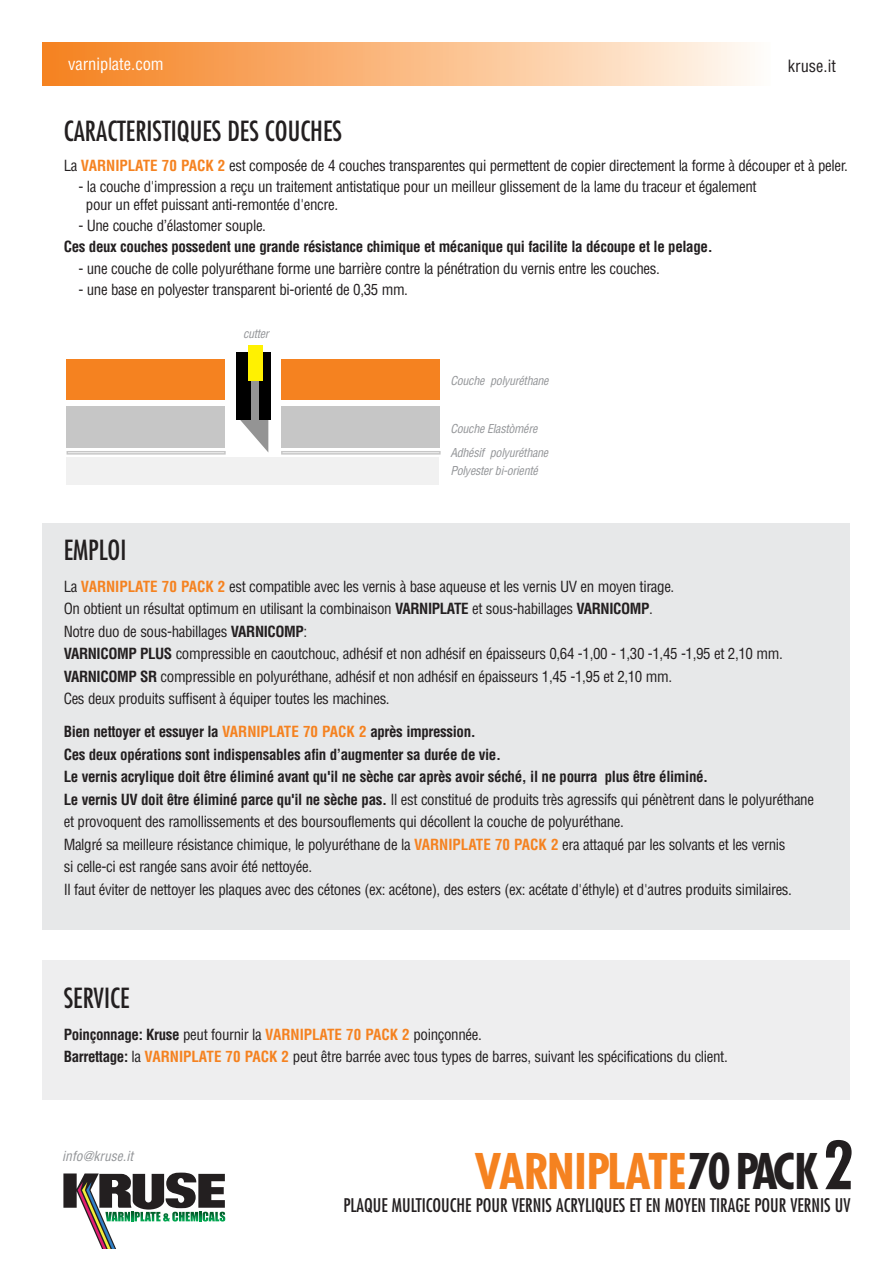
<style>
.page{position:relative;width:893px;height:1263px;background:#fff}
.page>*{position:absolute;margin:0;border:0;box-sizing:border-box;transform-origin:0 0}
.t1{font:700 condensed 47.85px "Futura";color:#f58220}
.t2{font:condensed 27px "Futura";color:#231f20}
.t3{font:condensed 18.3px "Futura";color:#231f20}
.t4{font:condensed 16.5px "Helvetica";color:#fff}
.t5{font:condensed 16.5px "Helvetica";color:#231f20}
.t6{font:condensed 15px/22.5px "Helvetica";letter-spacing:-.025em;color:#231f20}
.t7{font:700 condensed 15px "Helvetica";letter-spacing:-.025em;color:#231f20}
.t8{font:italic condensed 13.5px "Helvetica";color:#939598}
.t9{font:italic condensed 12px/24px "Helvetica";letter-spacing:-.02em;color:#939598}
.s1{font-weight:700;color:#f58220}
.s2{font-weight:700}
.s3{color:#231f20}
.s4{font-size:64.2px;color:#231f20}
</style>
<div class="page">
<svg style="left:63px;top:1172px;width:162px;height:77px"></svg>
<div style="left:43px;top:960px;width:807px;height:139px;background:#eeeeef"></div>
<div style="left:43px;top:524px;width:807px;height:406px;background:#e7e8e9"></div>
<svg style="left:43px;top:42px;width:707px;height:44px"></svg>
<div style="left:43px;top:43px;width:728px;height:42px;background:linear-gradient(to right,#f57f1b,#fffaf2)"></div>
<div style="left:67px;top:360px;width:158px;height:40px;background:#f58220"></div>
<div style="left:281px;top:360px;width:159px;height:40px;background:#f58220"></div>
<svg style="left:240px;top:416px;width:28px;height:36px"></svg>
<div style="left:249px;top:354px;width:13px;height:62px;background:#949494"></div>
<div style="left:236px;top:352px;width:15px;height:68px;background:#000"></div>
<div style="left:260px;top:352px;width:11px;height:68px;background:#000"></div>
<div style="left:248px;top:346px;width:15px;height:35px;background:#fff101"></div>
<div style="left:67px;top:457px;width:28px;height:27px;background:#f1f1f1"></div>
<hr style="left:67px;top:453px;width:28px;height:2px;background:#c6c6c6">
<svg style="left:67px;top:451px;width:28px;height:2px"></svg>
<div style="left:67px;top:407px;width:28px;height:41px;background:#c6c6c6"></div>
<div style="left:95px;top:457px;width:184px;height:27px;background:#f1f1f1"></div>
<hr style="left:95px;top:453px;width:131px;height:2px;background:#c6c6c6">
<hr style="left:95px;top:451px;width:131px;height:1px;background:#c6c6c6">
<div style="left:95px;top:407px;width:130px;height:41px;background:#c6c6c6"></div>
<div style="left:279px;top:457px;width:159px;height:27px;background:#f1f1f1"></div>
<div style="left:281px;top:407px;width:159px;height:41px;background:#c6c6c6"></div>
<hr style="left:281px;top:453px;width:160px;height:2px;background:#c6c6c6">
<hr style="left:281px;top:451px;width:160px;height:1px;background:#c6c6c6">
<p class="t4" style="left:68px;top:55px;width:97px">varniplate.com</p>
<p class="t5" style="left:788px;top:57px;width:50px">kruse.it</p>
<h2 class="t2" style="left:64px;top:119px;width:280px">CARACTERISTIQUES DES COUCHES</h2>
<p class="t6" style="left:64px;top:155px;width:786px">La <span class="s1">VARNIPLATE 70 PACK 2</span> est composée de 4 couches transparentes qui permettent de copier directement la forme à découper et à peler.</p>
<p class="t6" style="left:86px;top:178px;width:672px;line-height:18px;text-indent:-8px">- la couche d'impression a reçu un traitement antistatique pour un meilleur glissement de la lame du traceur et également pour un effet puissant anti-remontée d'encre.</p>
<p class="t6" style="left:78px;top:215px;width:189px">- Une couche d’élastomer souple.</p>
<p class="t7" style="left:64px;top:239px;width:650px">Ces deux couches possedent une grande résistance chimique et mécanique qui facilite la découpe et le pelage.</p>
<p class="t6" style="left:78px;top:257px;width:583px">- une couche de colle polyuréthane forme une barrière contre la pénétration du vernis entre les couches.</p>
<p class="t6" style="left:78px;top:278px;width:331px">- une base en polyester transparent bi-orienté de 0,35 mm.</p>
<p class="t9" style="left:243px;top:322px;width:27px">cutter</p>
<p class="t9" style="left:450px;top:369px;width:100px">Couche polyuréthane</p>
<p class="t9" style="left:450px;top:417px;width:99px">Couche Elastòmére<br>Adhésif polyuréthane</p>
<p class="t9" style="left:450px;top:459px;width:89px">Polyester bi-orienté</p>
<h2 class="t2" style="left:64px;top:538px;width:64px">EMPLOI</h2>
<p class="t6" style="left:64px;top:575px;width:720px">La <span class="s1">VARNIPLATE 70 PACK 2</span> est compatible avec les vernis à base aqueuse et les vernis UV en moyen tirage.<br>On obtient un résultat optimum en utilisant la combinaison <span class="s2">VARNIPLATE</span> et sous-habillages <span class="s2">VARNICOMP</span>.<br>Notre duo de sous-habillages <span class="s2">VARNICOMP</span>:<br><span class="s2">VARNICOMP PLUS</span> compressible en caoutchouc, adhésif et non adhésif en épaisseurs 0,64 -1,00 - 1,30 -1,45 -1,95 et 2,10 mm.<br><span class="s2">VARNICOMP SR</span> compressible en polyuréthane, adhésif et non adhésif en épaisseurs 1,45 -1,95 et 2,10 mm.<br>Ces deux produits suffisent à équiper toutes les machines.</p>
<p class="t6" style="left:64px;top:721px;width:752px"><span class="s2">Bien nettoyer et essuyer la</span> <span class="s1">VARNIPLATE 70 PACK 2</span> <span class="s2">après impression.<br>Ces deux opérations sont indispensables afin d’augmenter sa durée de vie.<br>Le vernis acrylique doit être éliminé avant qu'il ne sèche car après avoir séché, il ne pourra plus être éliminé.<br>Le vernis UV doit être éliminé parce qu'il ne sèche pas.</span> Il est constitué de produits très agressifs qui pénètrent dans le polyuréthane et provoquent des ramollissements et des boursouflements qui décollent la couche de polyuréthane.<br>Malgré sa meilleure résistance chimique, le polyuréthane de la <span class="s1">VARNIPLATE 70 PACK 2</span> era attaqué par les solvants et les vernis<br>si celle-ci est rangée sans avoir été nettoyée.<br>Il faut éviter de nettoyer les plaques avec des cétones (ex: acétone), des esters (ex: acétate d'éthyle) et d'autres produits similaires.</p>
<h2 class="t2" style="left:64px;top:986px;width:67px">SERVICE</h2>
<p class="t6" style="left:64px;top:1023px;width:666px"><span class="s2">Poinçonnage: Kruse</span> peut fournir la <span class="s1">VARNIPLATE 70 PACK 2</span> poinçonnée.<br><span class="s2">Barrettage:</span> la <span class="s1">VARNIPLATE 70 PACK 2</span> peut être barrée avec tous types de barres, suivant les spécifications du client.</p>
<p class="t8" style="left:62px;top:1148px;width:72px">info@kruse.it</p>
<h1 class="t1" style="left:475px;top:1150px;width:381px">VARNIPLATE<span class="s3">70PACK</span><span class="s4">2</span></h1>
<p class="t3" style="left:343px;top:1197px;width:509px">PLAQUE MULTICOUCHE POUR VERNIS ACRYLIQUES ET EN MOYEN TIRAGE POUR VERNIS UV</p>
</div>
